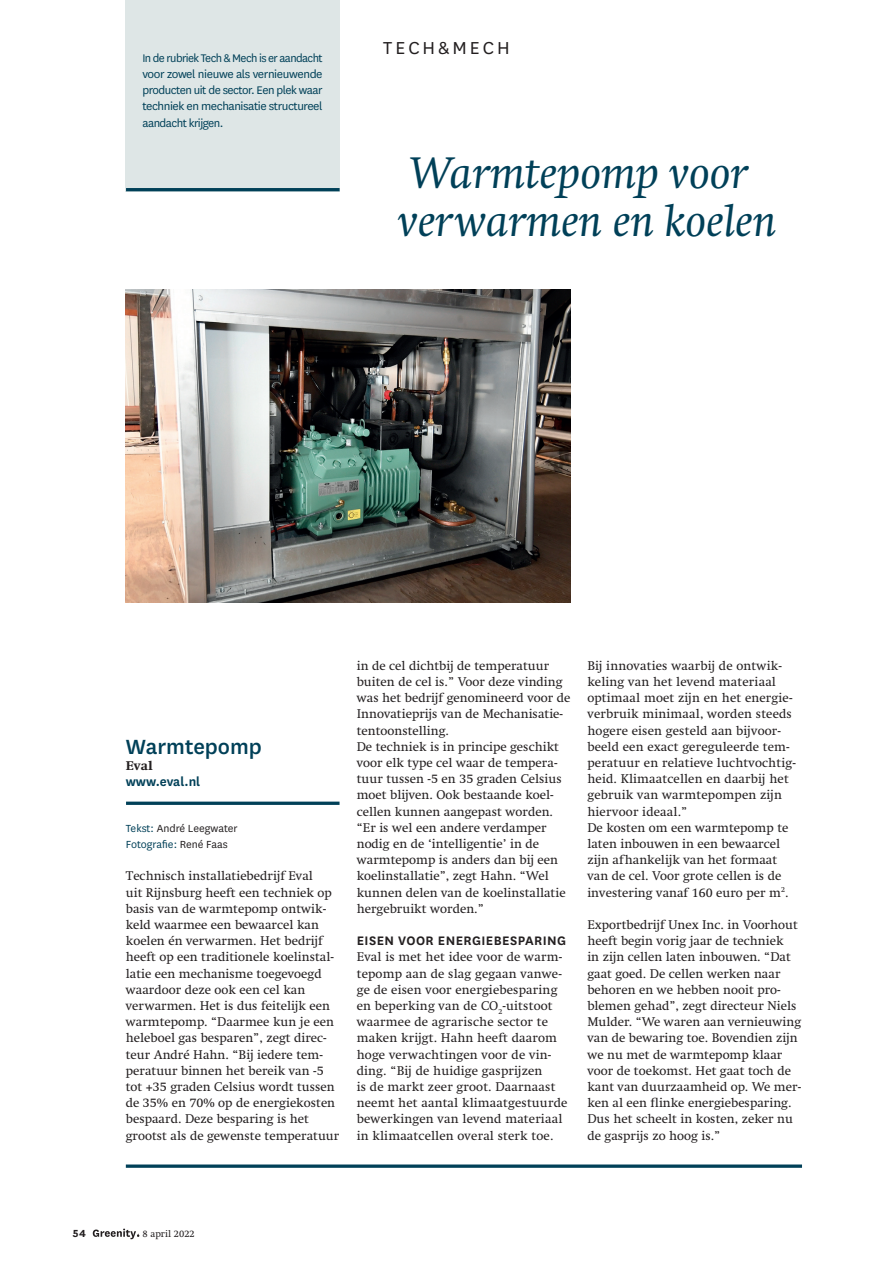
<style>
.page{position:relative;width:893px;height:1263px;background:#fff}
.page>*{position:absolute;margin:0;border:0;box-sizing:border-box;transform-origin:0 0}
.t1{font:italic 45px/48px "Swift LT Pro";color:#004058}
.t2{font:500 24px "National";color:#004058}
.t3{font:20.25px "National";letter-spacing:.15em;color:#231f20}
.t4{font:600 14.4px "National";letter-spacing:.03em;color:#231f20}
.t5{font:600 14.4px "National";color:#004058}
.t6{font:12.9px/16.2px "Swift LT Pro";color:#231f20}
.t7{font:12.9px/16.2px "National";letter-spacing:-.035em;color:#004058;text-align:justify}
.t8{font:800 12.9px "Swift LT Pro";color:#231f20}
.t9{font:12px/16.2px "National";color:#231f20}
.t10{font:700 12px "National";color:#231f20}
.t11{font:9.75px "Swift LT Pro";color:#231f20}
.s1{color:#004058}
</style>
<div class="page">
<svg style="left:93px;top:1228px;width:47px;height:12px"></svg>
<img style="left:125px;top:289px;width:445px;height:314px">
<svg style="left:126px;top:1164px;width:676px;height:4px;background:#2c6174"></svg>
<svg style="left:126px;top:801px;width:213px;height:4px"></svg>
<div style="left:125px;top:0;width:215px;height:191px;background:#dee6e6"></div>
<hr style="left:126px;top:188px;width:214px;height:3px;background:#004058">
<p class="t7" style="left:142px;top:49px;width:182px">In de rubriek Tech &amp; Mech is er aandacht voor zowel nieuwe als vernieuwende producten uit de sector. Een plek waar techniek en mechanisatie structureel aandacht krijgen.</p>
<h3 class="t3" style="left:383px;top:35px;width:128px">TECH&amp;MECH</h3>
<h1 class="t1" style="left:399px;top:149px;width:379px">Warmtepomp voor verwarmen en koelen</h1>
<p class="t10" style="left:72px;top:1224px;width:15px">54</p>
<h2 class="t2" style="left:126px;top:730px;width:138px">Warmtepomp</h2>
<p class="t8" style="left:126px;top:757px;width:29px">Eval</p>
<p class="t5" style="left:126px;top:772px;width:76px">www.eval.nl</p>
<p class="t9" style="left:126px;top:819px;width:113px"><span class="s1">Tekst:</span> André Leegwater<br><span class="s1">Fotografie:</span> René Faas</p>
<p class="t6" style="left:126px;top:868px;width:215px">Technisch installatiebedrijf Eval<br>uit Rijnsburg heeft een techniek op basis van de warmtepomp ontwik&shy;keld waarmee een bewaarcel kan koelen én verwarmen. Het bedrijf heeft op een traditionele koelinstal&shy;latie een mechanisme toegevoegd waardoor deze ook een cel kan verwarmen. Het is dus feitelijk een warmtepomp. “Daarmee kun je een heleboel gas besparen”, zegt direc&shy;teur André Hahn. “Bij iedere tem&shy;peratuur binnen het bereik van -5 tot +35 graden Celsius wordt tussen de 35% en 70% op de energiekosten bespaard. Deze besparing is het grootst als de gewenste temperatuur</p>
<p class="t6" style="left:357px;top:657px;width:215px">in de cel dichtbij de temperatuur buiten de cel is.” Voor deze vinding was het bedrijf genomineerd voor de<br>Innovatieprijs van de Mechanisatie&shy;tentoonstelling.<br>De techniek is in principe geschikt voor elk type cel waar de tempera&shy;tuur tussen -5 en 35 graden Celsius moet blijven. Ook bestaande koel&shy;cellen kunnen aangepast worden. “Er is wel een andere verdamper nodig en de ‘intelligentie’ in de warmtepomp is anders dan bij een koelinstallatie”, zegt Hahn. “Wel kunnen delen van de koelinstallatie hergebruikt worden.”</p>
<p class="t4" style="left:357px;top:931px;width:211px">EISEN VOOR ENERGIEBESPARING</p>
<p class="t6" style="left:357px;top:949px;width:212px">Eval is met het idee voor de warm&shy;tepomp aan de slag gegaan vanwe&shy;ge de eisen voor energiebesparing en beperking van de CO<sub>2</sub>-uitstoot waarmee de agrarische sector te maken krijgt. Hahn heeft daarom hoge verwachtingen voor de vin&shy;ding. “Bij de huidige gasprijzen<br>is de markt zeer groot. Daarnaast neemt het aantal klimaatgestuurde bewerkingen van levend materiaal in klimaatcellen overal sterk toe.</p>
<p class="t6" style="left:587px;top:657px;width:210px">Bij innovaties waarbij de ontwik&shy;keling van het levend materiaal optimaal moet zijn en het energie&shy;verbruik minimaal, worden steeds hogere eisen gesteld aan bijvoor&shy;beeld een exact gereguleerde tem&shy;peratuur en relatieve luchtvochtig&shy;heid. Klimaatcellen en daarbij het gebruik van warmtepompen zijn hiervoor ideaal.”<br>De kosten om een warmtepomp te laten inbouwen in een bewaarcel zijn afhankelijk van het formaat van de cel. Voor grote cellen is de investering vanaf 160 euro per m<sup>2</sup>.</p>
<p class="t6" style="left:587px;top:916px;width:215px">Exportbedrijf Unex Inc. in Voorhout heeft begin vorig jaar de techniek<br>in zijn cellen laten inbouwen. “Dat gaat goed. De cellen werken naar behoren en we hebben nooit pro&shy;blemen gehad”, zegt directeur Niels Mulder. “We waren aan vernieuwing van de bewaring toe. Bovendien zijn we nu met de warmtepomp klaar voor de toekomst. Het gaat toch de kant van duurzaamheid op. We mer&shy;ken al een flinke energiebesparing.<br>Dus het scheelt in kosten, zeker nu de gasprijs zo hoog is.”</p>
<p class="t11" style="left:143px;top:1228px;width:54px">8 april 2022</p>
</div>
